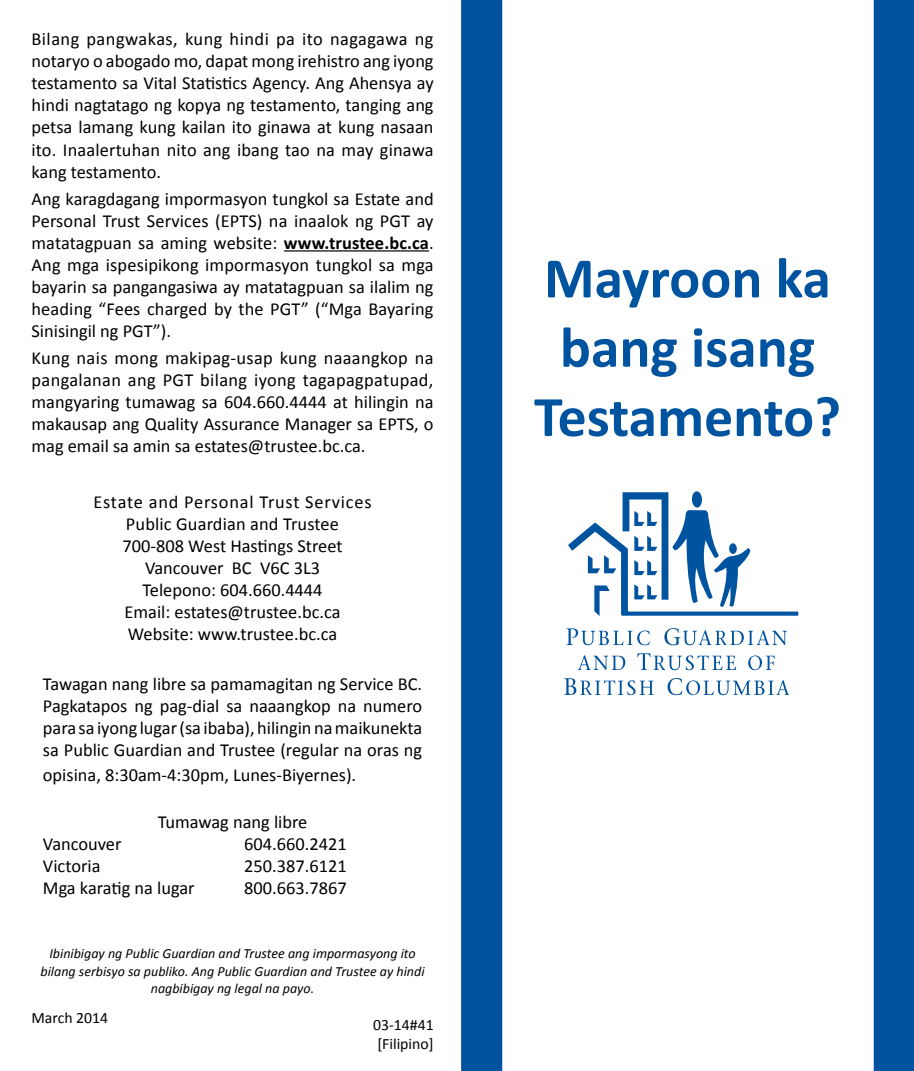
<style>
.page{position:relative;width:914px;height:1071px;background:#fff}
.page>*{position:absolute;margin:0;border:0;box-sizing:border-box;transform-origin:0 0}
.t1{font:700 57.75px/69.3px "Calibri";color:#00539f;text-align:center}
.t2{font:18.38px/22.1px "Calibri";color:#000;text-align:justify}
.t3{font:15.75px/18.9px "Calibri";color:#000}
.t4{font:italic 14px/17.5px "Calibri";color:#000;text-align:center}
.s1{font-weight:700}
</style>
<div class="page">
<div style="left:461px;top:0;width:41px;height:1071px;background:#00539f"></div>
<div style="left:873px;top:0;width:41px;height:1071px;background:#00539f"></div>
<svg style="left:568px;top:492px;width:230px;height:124px"></svg>
<svg style="left:566px;top:628px;width:84px;height:17px"></svg>
<svg style="left:664px;top:628px;width:123px;height:17px"></svg>
<svg style="left:578px;top:655px;width:47px;height:15px"></svg>
<svg style="left:637px;top:653px;width:99px;height:17px"></svg>
<svg style="left:748px;top:655px;width:26px;height:15px"></svg>
<svg style="left:564px;top:678px;width:89px;height:17px"></svg>
<svg style="left:667px;top:678px;width:122px;height:17px"></svg>
<hr style="left:284px;top:250px;width:145px;height:2px;background:#000">
<p class="t2" style="left:32px;top:28px;width:403px">Bilang pangwakas, kung hindi pa ito nagagawa ng notaryo o abogado mo, dapat mong irehistro ang iyong testamento sa Vital Statistics Agency. Ang Ahensya ay hindi nagtatago ng kopya ng testamento, tanging ang petsa lamang kung kailan ito ginawa at kung nasaan ito. Inaalertuhan nito ang ibang tao na may ginawa kang testamento.</p>
<p class="t2" style="left:32px;top:188px;width:403px">Ang karagdagang impormasyon tungkol sa Estate and Personal Trust Services (EPTS) na inaalok ng PGT ay matatagpuan sa aming website: <span class="s1">www.trustee.bc.ca</span>.<br>Ang mga ispesipikong impormasyon tungkol sa mga bayarin sa pangangasiwa ay matatagpuan sa ilalim ng heading “Fees charged by the PGT” (“Mga Bayaring Sinisingil ng PGT”).</p>
<p class="t2" style="left:32px;top:347px;width:403px">Kung nais mong makipag-usap kung naaangkop na pangalanan ang PGT bilang iyong tagapagpatupad, mangyaring tumawag sa 604.660.4444 at hilingin na makausap ang Quality Assurance Manager sa EPTS, o mag email sa amin sa estates@trustee.bc.ca.</p>
<p class="t2" style="left:93px;top:491px;width:280px;text-align:center">Estate and Personal Trust Services<br>Public Guardian and Trustee<br>700-808 West Hastings Street<br>Vancouver BC V6C 3L3<br>Telepono: 604.660.4444<br>Email: estates@trustee.bc.ca<br>Website: www.trustee.bc.ca</p>
<p class="t2" style="left:43px;top:673px;width:381px">Tawagan nang libre sa pamamagitan ng Service BC.<br>Pagkatapos ng pag-dial sa naaangkop na numero para sa iyong lugar (sa ibaba), hilingin na maikunekta sa Public Guardian and Trustee (regular na oras ng</p>
<p class="t2" style="left:43px;top:764px;width:315px">opisina, 8:30am-4:30pm, Lunes-Biyernes).</p>
<p class="t2" style="left:158px;top:811px;width:151px">Tumawag nang libre</p>
<p class="t2" style="left:43px;top:833px;width:80px">Vancouver</p>
<p class="t2" style="left:244px;top:833px;width:104px">604.660.2421</p>
<p class="t2" style="left:43px;top:855px;width:59px">Victoria</p>
<p class="t2" style="left:244px;top:855px;width:104px">250.387.6121</p>
<p class="t2" style="left:43px;top:877px;width:153px">Mga karatig na lugar</p>
<p class="t2" style="left:244px;top:877px;width:104px">800.663.7867</p>
<p class="t4" style="left:41px;top:944px;width:385px">Ibinibigay ng Public Guardian and Trustee ang impormasyong ito bilang serbisyo sa publiko. Ang Public Guardian and Trustee ay hindi nagbibigay ng legal na payo.</p>
<p class="t3" style="left:373px;top:1015px;width:62px">03-14#41 [Filipino]</p>
<p class="t3" style="left:31px;top:1008px;width:78px">March 2014</p>
<h1 class="t1" style="left:534px;top:243px;width:308px">Mayroon ka bang isang<br>Testamento?</h1>
</div>
